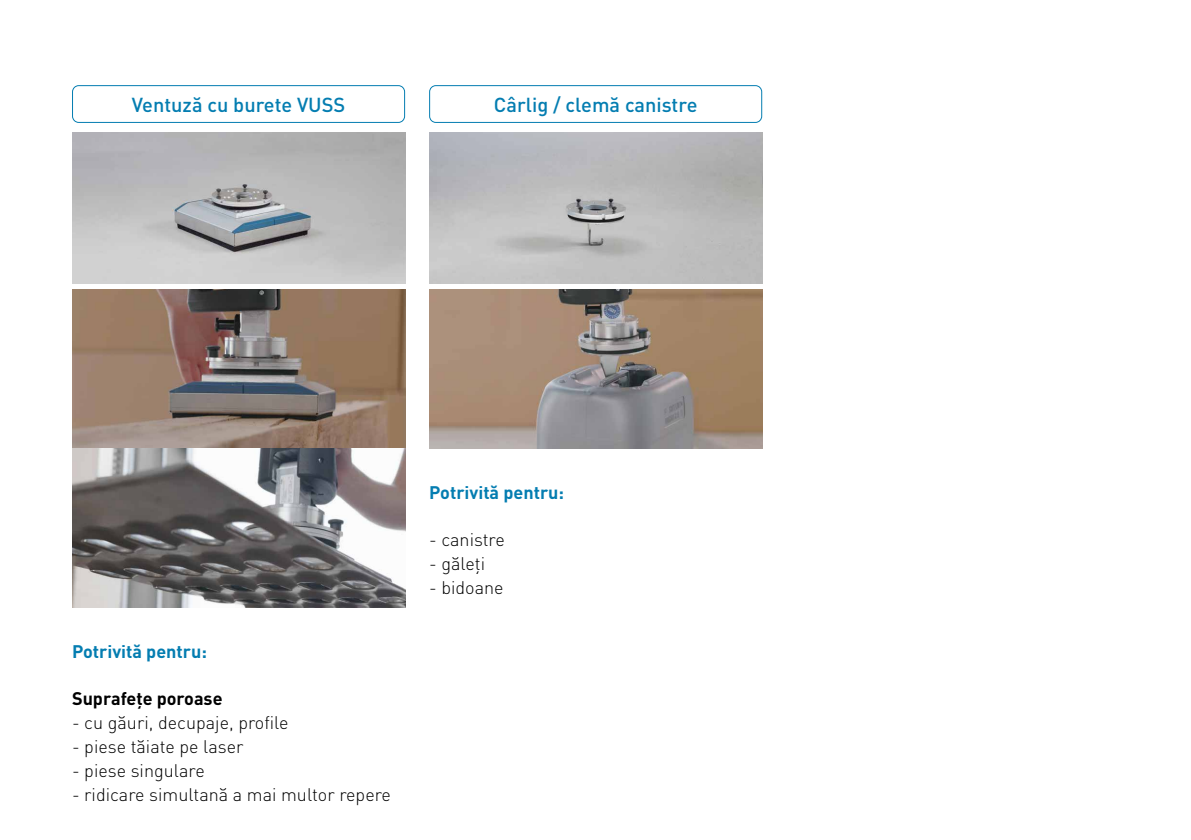
<style>
.page{position:relative;width:1191px;height:840px;background:#fff}
.page>*{position:absolute;margin:0;border:0;box-sizing:border-box;transform-origin:0 0}
.t1{font:500 20px "DIN Pro";color:#047db1}
.t2{font:300 18px "DIN Pro";color:#000}
.t3{font:700 18px "DIN Pro";color:#047db1}
.t4{font:700 18px "DIN Pro";color:#000}
</style>
<div class="page">
<img style="left:72px;top:289px;width:333px;height:318px">
<img style="left:429px;top:289px;width:333px;height:159px">
<img style="left:72px;top:133px;width:333px;height:150px">
<img style="left:429px;top:133px;width:333px;height:150px">
<div style="left:72px;top:85px;width:333px;height:38px;border:1px solid #047db1;border-radius:6px"></div>
<div style="left:429px;top:85px;width:333px;height:38px;border:1px solid #047db1;border-radius:6px"></div>
<p class="t1" style="left:132px;top:88px;width:215px">Ventuză cu burete VUSS</p>
<p class="t1" style="left:494px;top:88px;width:205px">Cârlig / clemă canistre</p>
<p class="t3" style="left:429px;top:477px;width:136px">Potrivită pentru:</p>
<p class="t3" style="left:72px;top:635px;width:136px">Potrivită pentru:</p>
<p class="t4" style="left:72px;top:682px;width:152px">Suprafețe poroase</p>
<p class="t2" style="left:72px;top:707px;width:218px">- cu găuri, decupaje, profile</p>
<p class="t2" style="left:72px;top:731px;width:173px">- piese tăiate pe laser</p>
<p class="t2" style="left:72px;top:755px;width:134px">- piese singulare</p>
<p class="t2" style="left:72px;top:779px;width:320px">- ridicare simultană a mai multor repere</p>
<p class="t2" style="left:429px;top:525px;width:77px">- canistre</p>
<p class="t2" style="left:429px;top:549px;width:58px">- găleți</p>
<p class="t2" style="left:429px;top:573px;width:76px">- bidoane</p>
</div>
